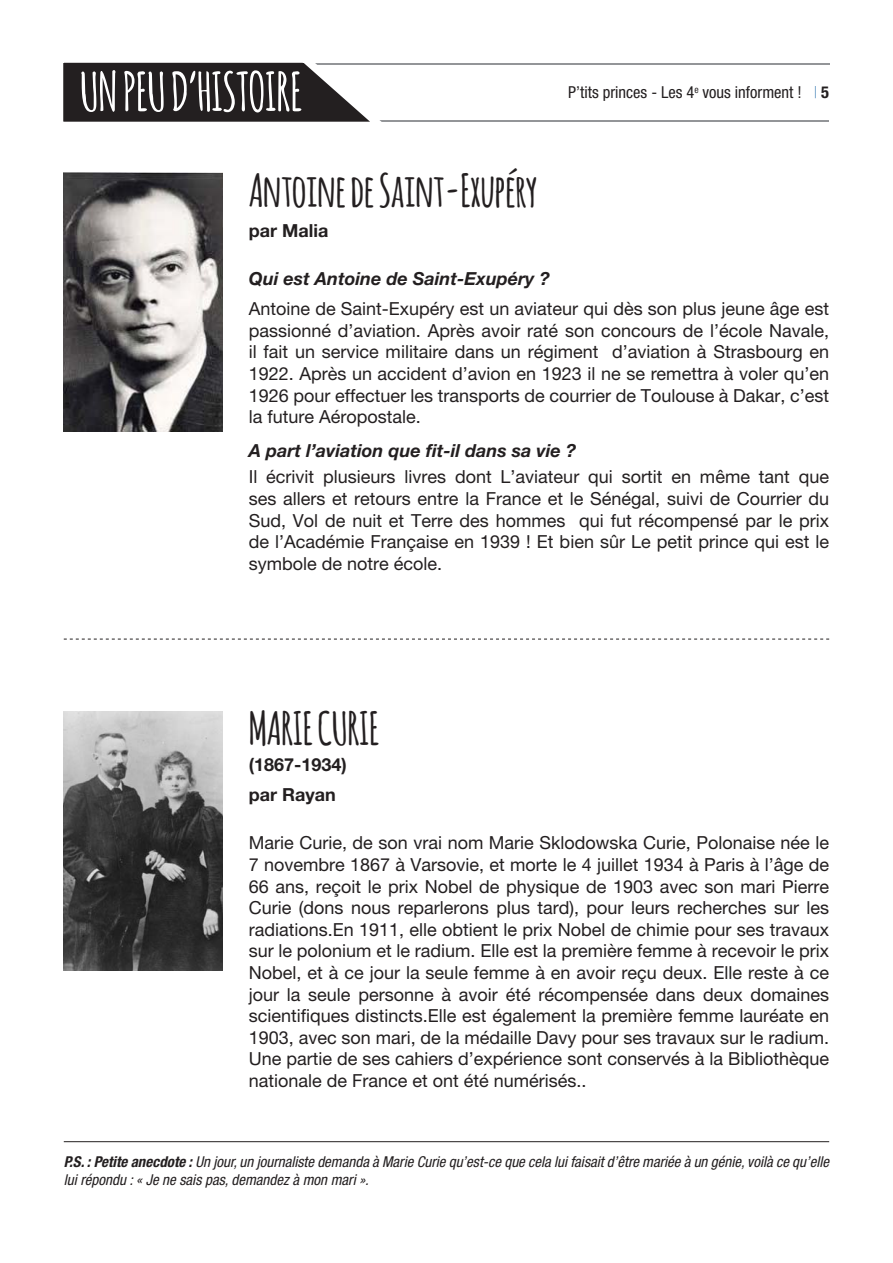
<style>
.page{position:relative;width:893px;height:1263px;background:#fff}
.page>*{position:absolute;margin:0;border:0;box-sizing:border-box;transform-origin:0 0}
.t1{font:700 52.5px "Amatic";color:#fff}
.t2{font:700 45px "Amatic";color:#231f20}
.t3{font:18px/21.6px "Helvetica Neue LT Pro";color:#231f20;text-align:justify}
.t4{font:italic 700 18px "Helvetica Neue LT Pro";color:#231f20}
.t5{font:700 18px/30.2px "Helvetica Neue LT Pro";color:#231f20}
.t6{font:condensed 16.5px "Helvetica Neue LT Pro";color:#231f20}
.t7{font:italic condensed 15px/18px "Helvetica Neue LT Pro";color:#231f20}
.s1{font-weight:100;color:#2a72ad}
.s2{font-weight:700}
</style>
<div class="page">
<img style="left:64px;top:172px;width:158px;height:260px">
<img style="left:64px;top:711px;width:158px;height:259px">
<hr style="left:337px;top:120px;width:492px;height:2px;background:#939598">
<hr style="left:270px;top:63px;width:559px;height:1px;background:#939598">
<hr style="left:64px;top:1141px;width:765px;height:1px;background:#231f20">
<svg style="left:64px;top:639px;width:765px;height:1px"></svg>
<svg style="left:63px;top:62px;width:337px;height:60px"></svg>
<h1 class="t1" style="left:80px;top:62px;width:223px">UN PEU D’HISTOIRE</h1>
<h2 class="t2" style="left:249px;top:165px;width:290px">Antoine de Saint-Exupéry</h2>
<p class="t5" style="left:249px;top:217px;width:81px">par Malia</p>
<p class="t6" style="left:568px;top:86px;width:262px">P’tits princes - Les 4<sup>e</sup> vous informent ! <span class="s1">|</span> <span class="s2">5</span></p>
<p class="t4" style="left:249px;top:272px;width:302px">Qui est Antoine de Saint-Exupéry ?</p>
<p class="t3" style="left:249px;top:300px;width:582px">Antoine de Saint-Exupéry est un aviateur qui dès son plus jeune âge est passionné d’aviation. Après avoir raté son concours de l’école Navale, il fait un service militaire dans un régiment d’aviation à Strasbourg en 1922. Après un accident d’avion en 1923 il ne se remettra à voler qu’en 1926 pour effectuer les transports de courrier de Toulouse à Dakar, c’est la future Aéropostale.</p>
<p class="t4" style="left:249px;top:445px;width:329px">A part l’aviation que fit-il dans sa vie ?</p>
<p class="t3" style="left:249px;top:468px;width:582px">Il écrivit plusieurs livres dont L’aviateur qui sortit en même tant que ses allers et retours entre la France et le Sénégal, suivi de Courrier du Sud, Vol de nuit et Terre des hommes qui fut récompensé par le prix de l’Académie Française en 1939 ! Et bien sûr Le petit prince qui est le symbole de notre école.</p>
<h2 class="t2" style="left:249px;top:704px;width:132px">MARIE CURIE</h2>
<p class="t5" style="left:249px;top:752px;width:100px">(1867-1934) par Rayan</p>
<p class="t3" style="left:249px;top:834px;width:582px">Marie Curie, de son vrai nom Marie Sklodowska Curie, Polonaise née le 7 novembre 1867 à Varsovie, et morte le 4 juillet 1934 à Paris à l’âge de 66 ans, reçoit le prix Nobel de physique de 1903 avec son mari Pierre Curie (dons nous reparlerons plus tard), pour leurs recherches sur les radiations.En 1911, elle obtient le prix Nobel de chimie pour ses travaux sur le polonium et le radium. Elle est la première femme à recevoir le prix Nobel, et à ce jour la seule femme à en avoir reçu deux. Elle reste à ce jour la seule personne à avoir été récompensée dans deux domaines scientifiques distincts.Elle est également la première femme lauréate en 1903, avec son mari, de la médaille Davy pour ses travaux sur le radium.<br>Une partie de ses cahiers d’expérience sont conservés à la Bibliothèque nationale de France et ont été numérisés..</p>
<p class="t7" style="left:64px;top:1154px;width:767px"><span class="s2">P.S. : Petite anecdote :</span> Un jour, un journaliste demanda à Marie Curie qu’est-ce que cela lui faisait d’être mariée à un génie, voilà ce qu’elle lui répondu : « Je ne sais pas, demandez à mon mari ».</p>
</div>
